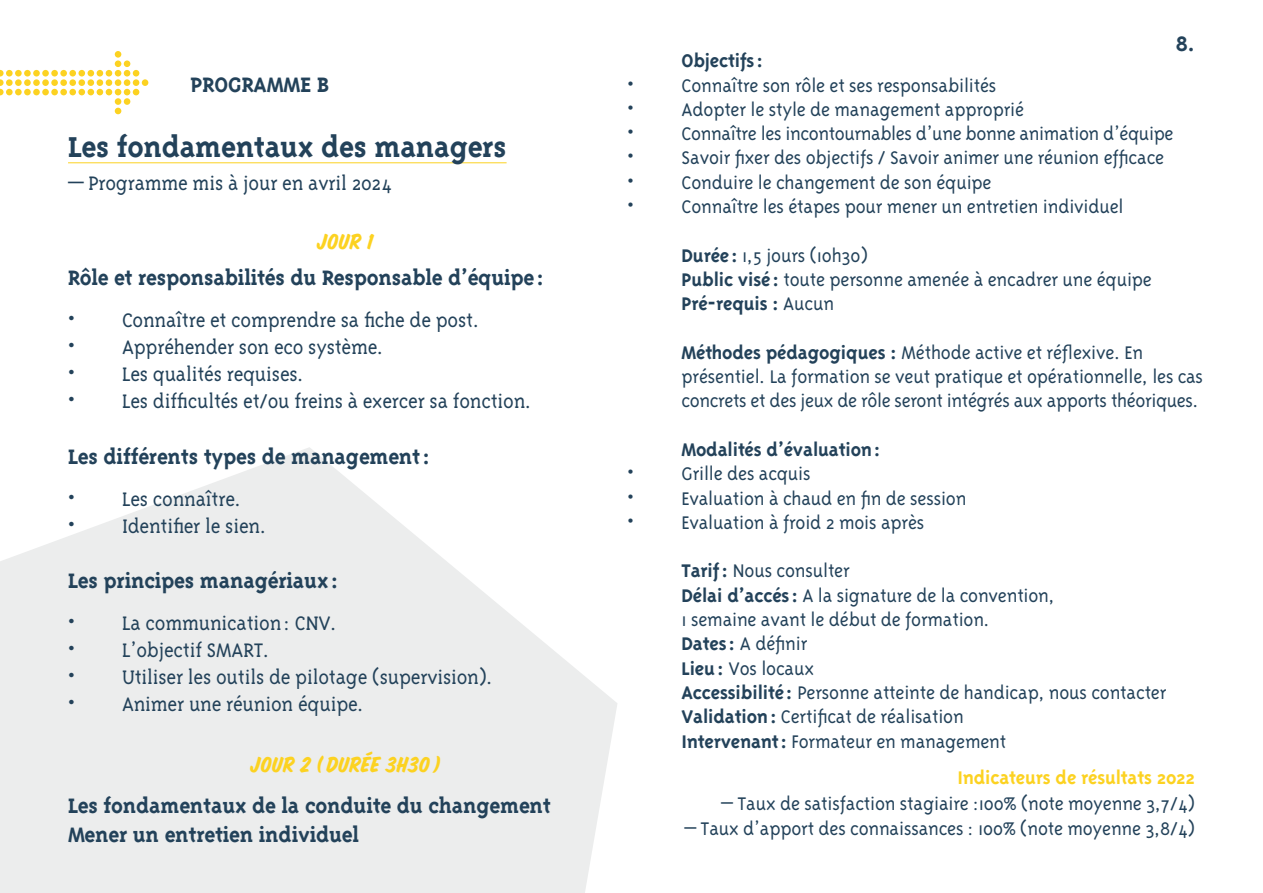
<style>
.page{position:relative;width:1263px;height:893px;background:#fff}
.page>*{position:absolute;margin:0;border:0;box-sizing:border-box;transform-origin:0 0}
.t1{font:700 33px "Triplex Serif";letter-spacing:-.01em;color:#23425a}
.t2{font:700 24px/28.8px "Triplex Serif";letter-spacing:-.01em;color:#23425a}
.t3{font:24px "House Slant";letter-spacing:.01em;color:#fcd221}
.t4{font:700 24px "Triplex";color:#23425a}
.t5{font:300 22.5px "Triplex Serif";letter-spacing:-.01em;color:#23425a}
.t6{font:300 21px/24.3px "Triplex";letter-spacing:-.01em;color:#23425a}
.t7{font:700 21px "Triplex";letter-spacing:-.01em;color:#23425a}
.t8{font:700 21px "Triplex";letter-spacing:-.01em;color:#fcd221}
.s1{font-weight:700}
</style>
<div class="page">
<svg style="left:0;top:447px;width:617px;height:446px;fill:#eceded"></svg>
<hr style="left:68px;top:163px;width:439px;height:1px;background:#fcd221">
<div style="left:115px;top:51px;width:6px;height:7px;background:#fcd221;border-radius:50%"></div>
<div style="left:115px;top:60px;width:6px;height:7px;background:#fcd221;border-radius:50%"></div>
<div style="left:115px;top:70px;width:6px;height:7px;background:#fcd221;border-radius:50%"></div>
<div style="left:115px;top:79px;width:6px;height:7px;background:#fcd221;border-radius:50%"></div>
<div style="left:115px;top:98px;width:6px;height:7px;background:#fcd221;border-radius:50%"></div>
<svg style="left:115px;top:108px;width:6px;height:6px"></svg>
<div style="left:124px;top:60px;width:6px;height:7px;background:#fcd221;border-radius:50%"></div>
<div style="left:124px;top:70px;width:6px;height:7px;background:#fcd221;border-radius:50%"></div>
<div style="left:124px;top:79px;width:6px;height:7px;background:#fcd221;border-radius:50%"></div>
<div style="left:106px;top:70px;width:6px;height:7px;background:#fcd221;border-radius:50%"></div>
<div style="left:106px;top:79px;width:6px;height:7px;background:#fcd221;border-radius:50%"></div>
<div style="left:97px;top:70px;width:6px;height:7px;background:#fcd221;border-radius:50%"></div>
<div style="left:97px;top:79px;width:6px;height:7px;background:#fcd221;border-radius:50%"></div>
<div style="left:88px;top:70px;width:6px;height:7px;background:#fcd221;border-radius:50%"></div>
<div style="left:88px;top:79px;width:6px;height:7px;background:#fcd221;border-radius:50%"></div>
<div style="left:78px;top:70px;width:7px;height:7px;background:#fcd221;border-radius:50%"></div>
<div style="left:78px;top:79px;width:7px;height:7px;background:#fcd221;border-radius:50%"></div>
<div style="left:78px;top:89px;width:7px;height:6px;background:#fcd221;border-radius:50%"></div>
<div style="left:69px;top:70px;width:7px;height:7px;background:#fcd221;border-radius:50%"></div>
<div style="left:69px;top:79px;width:7px;height:7px;background:#fcd221;border-radius:50%"></div>
<div style="left:69px;top:89px;width:7px;height:6px;background:#fcd221;border-radius:50%"></div>
<div style="left:60px;top:70px;width:7px;height:7px;background:#fcd221;border-radius:50%"></div>
<div style="left:60px;top:79px;width:7px;height:7px;background:#fcd221;border-radius:50%"></div>
<div style="left:60px;top:89px;width:7px;height:6px;background:#fcd221;border-radius:50%"></div>
<div style="left:51px;top:70px;width:7px;height:7px;background:#fcd221;border-radius:50%"></div>
<div style="left:51px;top:79px;width:7px;height:7px;background:#fcd221;border-radius:50%"></div>
<div style="left:51px;top:89px;width:7px;height:6px;background:#fcd221;border-radius:50%"></div>
<div style="left:42px;top:70px;width:7px;height:7px;background:#fcd221;border-radius:50%"></div>
<div style="left:42px;top:79px;width:7px;height:7px;background:#fcd221;border-radius:50%"></div>
<div style="left:42px;top:89px;width:7px;height:6px;background:#fcd221;border-radius:50%"></div>
<div style="left:33px;top:70px;width:7px;height:7px;background:#fcd221;border-radius:50%"></div>
<div style="left:33px;top:79px;width:7px;height:7px;background:#fcd221;border-radius:50%"></div>
<div style="left:33px;top:89px;width:7px;height:6px;background:#fcd221;border-radius:50%"></div>
<div style="left:24px;top:70px;width:7px;height:7px;background:#fcd221;border-radius:50%"></div>
<div style="left:24px;top:79px;width:7px;height:7px;background:#fcd221;border-radius:50%"></div>
<div style="left:24px;top:89px;width:7px;height:6px;background:#fcd221;border-radius:50%"></div>
<div style="left:15px;top:70px;width:7px;height:7px;background:#fcd221;border-radius:50%"></div>
<div style="left:15px;top:79px;width:7px;height:7px;background:#fcd221;border-radius:50%"></div>
<div style="left:15px;top:89px;width:7px;height:6px;background:#fcd221;border-radius:50%"></div>
<div style="left:6px;top:70px;width:7px;height:7px;background:#fcd221;border-radius:50%"></div>
<div style="left:6px;top:79px;width:7px;height:7px;background:#fcd221;border-radius:50%"></div>
<div style="left:6px;top:89px;width:7px;height:6px;background:#fcd221;border-radius:50%"></div>
<svg style="left:0;top:70px;width:4px;height:25px"></svg>
<div style="left:124px;top:98px;width:6px;height:7px;background:#fcd221;border-radius:50%"></div>
<div style="left:133px;top:70px;width:6px;height:7px;background:#fcd221;border-radius:50%"></div>
<div style="left:133px;top:79px;width:6px;height:7px;background:#fcd221;border-radius:50%"></div>
<svg style="left:88px;top:89px;width:51px;height:6px"></svg>
<div style="left:142px;top:79px;width:6px;height:7px;background:#fcd221;border-radius:50%"></div>
<p class="t2" style="left:191px;top:70px;width:140px">PROGRAMME B</p>
<h1 class="t1" style="left:68px;top:128px;width:440px">Les fondamentaux des managers</h1>
<p class="t5" style="left:68px;top:171px;width:325px">— Programme mis à jour en avril 2024</p>
<p class="t3" style="left:317px;top:226px;width:58px">JOUR 1</p>
<p class="t2" style="left:68px;top:263px;width:478px">Rôle et responsabilités du Responsable d’équipe:</p>
<p class="t5" style="left:68px;top:307px;width:413px">• Connaître et comprendre sa fiche de post.</p>
<p class="t5" style="left:68px;top:334px;width:317px">• Appréhender son eco système.</p>
<p class="t5" style="left:68px;top:361px;width:237px">• Les qualités requises.</p>
<p class="t5" style="left:68px;top:388px;width:465px">• Les difficultés et/ou freins à exercer sa fonction.</p>
<p class="t2" style="left:68px;top:442px;width:363px">Les différents types de management:</p>
<p class="t5" style="left:68px;top:486px;width:175px">• Les connaître.</p>
<p class="t5" style="left:68px;top:513px;width:200px">• Identifier le sien.</p>
<p class="t2" style="left:68px;top:566px;width:272px">Les principes managériaux:</p>
<p class="t5" style="left:68px;top:611px;width:270px">• La communication: CNV.</p>
<p class="t5" style="left:68px;top:638px;width:203px">• L’objectif SMART.</p>
<p class="t5" style="left:68px;top:665px;width:426px">• Utiliser les outils de pilotage (supervision).</p>
<p class="t5" style="left:68px;top:692px;width:297px">• Animer une réunion équipe.</p>
<p class="t3" style="left:250px;top:750px;width:192px">JOUR 2 ( DURÉE 3H30 )</p>
<p class="t2" style="left:68px;top:791px;width:484px">Les fondamentaux de la conduite du changement<br>Mener un entretien individuel</p>
<p class="t4" style="left:1176px;top:30px;width:21px">8.</p>
<p class="t7" style="left:682px;top:49px;width:83px">Objectifs:</p>
<p class="t6" style="left:628px;top:73px;width:370px">• Connaître son rôle et ses responsabilités</p>
<p class="t6" style="left:628px;top:97px;width:398px">• Adopter le style de management approprié</p>
<p class="t6" style="left:628px;top:121px;width:547px">• Connaître les incontournables d’une bonne animation d’équipe</p>
<p class="t6" style="left:628px;top:146px;width:538px">• Savoir fixer des objectifs / Savoir animer une réunion efficace</p>
<p class="t6" style="left:628px;top:170px;width:365px">• Conduire le changement de son équipe</p>
<p class="t6" style="left:628px;top:194px;width:498px">• Connaître les étapes pour mener un entretien individuel</p>
<p class="t6" style="left:682px;top:243px;width:472px"><span class="s1">Durée:</span> 1,5 jours (10h30)<br><span class="s1">Public visé:</span> toute personne amenée à encadrer une équipe<br><span class="s1">Pré-requis :</span> Aucun</p>
<p class="t6" style="left:681px;top:340px;width:523px"><span class="s1">Méthodes pédagogiques :</span> Méthode active et réflexive. En présentiel. La formation se veut pratique et opérationnelle, les cas concrets et des jeux de rôle seront intégrés aux apports théoriques.</p>
<p class="t7" style="left:681px;top:438px;width:200px">Modalités d’évaluation:</p>
<p class="t6" style="left:627px;top:461px;width:185px">• Grille des acquis</p>
<p class="t6" style="left:627px;top:486px;width:340px">• Evaluation à chaud en fin de session</p>
<p class="t6" style="left:627px;top:510px;width:298px">• Evaluation à froid 2 mois après</p>
<p class="t6" style="left:681px;top:559px;width:486px"><span class="s1">Tarif:</span> Nous consulter<br><span class="s1">Délai d’accés:</span> A la signature de la convention,<br>1 semaine avant le début de formation.<br><span class="s1">Dates:</span> A définir<br><span class="s1">Lieu:</span> Vos locaux<br><span class="s1">Accessibilité:</span> Personne atteinte de handicap, nous contacter <span class="s1">Validation:</span> Certificat de réalisation<br><span class="s1">Intervenant:</span> Formateur en management</p>
<p class="t8" style="left:957px;top:766px;width:239px">Indicateurs de résultats 2022</p>
<p class="t6" style="left:721px;top:791px;width:475px">– Taux de satisfaction stagiaire :100% (note moyenne 3,7/4)</p>
<p class="t6" style="left:684px;top:816px;width:512px">– Taux d’apport des connaissances : 100% (note moyenne 3,8/4)</p>
</div>
